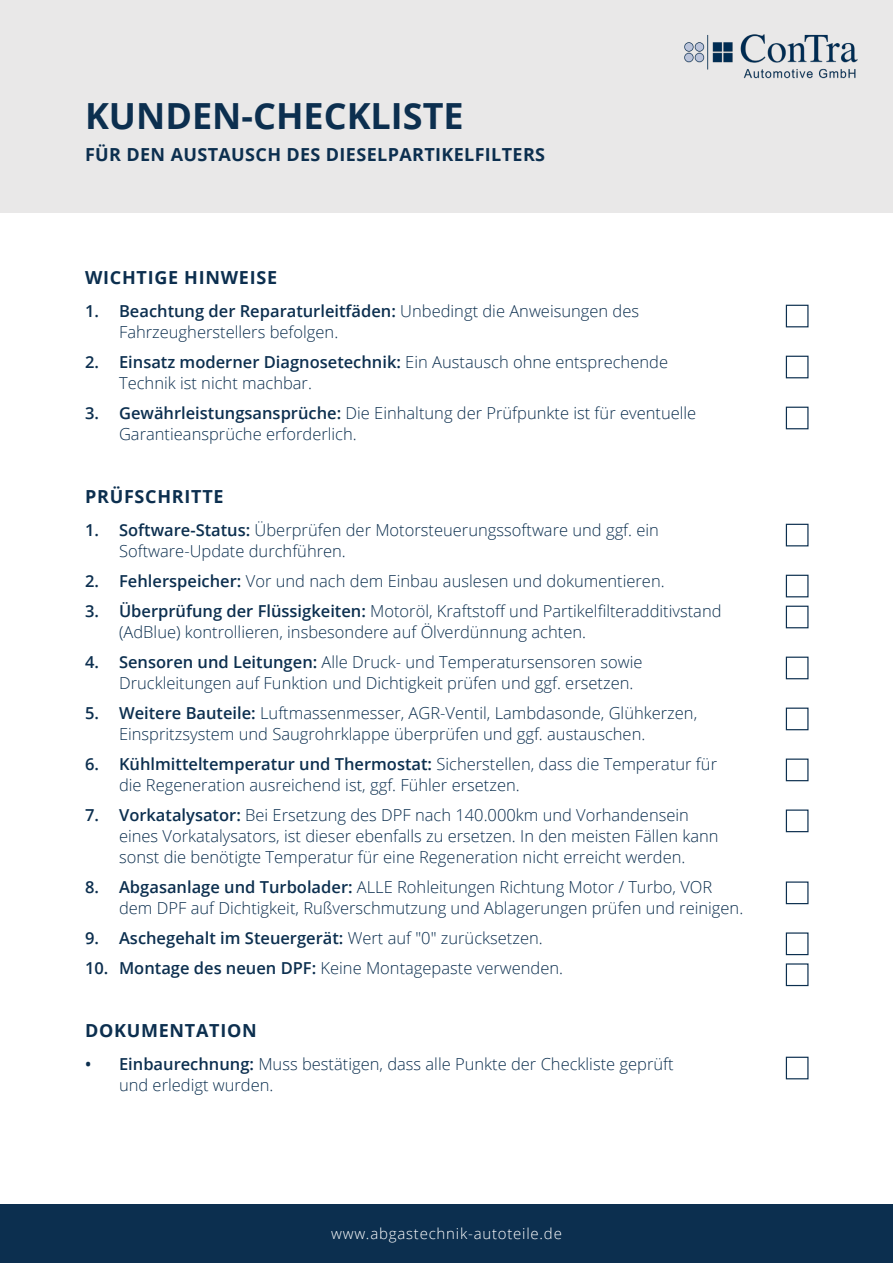
<style>
.page{position:relative;width:893px;height:1263px;background:#fff}
.page>*{position:absolute;margin:0;border:0;box-sizing:border-box;transform-origin:0 0}
.t1{font:700 36px "Open Sans";color:#0c2f4f}
.t2{font:700 18px "Open Sans";letter-spacing:.04em;color:#0c2f4f}
.t3{font:700 18px "Open Sans";letter-spacing:.02em;color:#0c2f4f}
.t4{font:300 16.5px/21px "Open Sans";color:#0c2f4f}
.t5{font:600 16.5px "Open Sans";color:#0c2f4f}
.t6{font:300 15px "Open Sans";letter-spacing:.05em;color:#fff}
.s1{font-weight:600}
.s2{font-weight:300}
</style>
<div class="page">
<div style="left:0;top:0;width:893px;height:213px;background:#e9e8e8"></div>
<div style="left:0;top:1204px;width:893px;height:59px;background:#0c2f4f"></div>
<img style="left:684px;top:34px;width:174px;height:45px">
<div style="left:786px;top:305px;width:22px;height:22px;border:1px solid #0c2f4f"></div>
<div style="left:786px;top:356px;width:22px;height:22px;border:1px solid #0c2f4f"></div>
<div style="left:786px;top:407px;width:22px;height:22px;border:1px solid #0c2f4f"></div>
<div style="left:786px;top:524px;width:22px;height:22px;border:1px solid #0c2f4f"></div>
<div style="left:786px;top:575px;width:22px;height:22px;border:1px solid #0c2f4f"></div>
<div style="left:786px;top:606px;width:22px;height:22px;border:1px solid #0c2f4f"></div>
<div style="left:786px;top:932px;width:22px;height:23px;border:1px solid #0c2f4f"></div>
<div style="left:786px;top:963px;width:22px;height:23px;border:1px solid #0c2f4f"></div>
<div style="left:786px;top:1057px;width:22px;height:22px;border:1px solid #0c2f4f"></div>
<div style="left:786px;top:657px;width:22px;height:22px;border:1px solid #0c2f4f"></div>
<div style="left:786px;top:707px;width:22px;height:23px;border:1px solid #0c2f4f"></div>
<div style="left:786px;top:758px;width:22px;height:23px;border:1px solid #0c2f4f"></div>
<div style="left:786px;top:809px;width:22px;height:23px;border:1px solid #0c2f4f"></div>
<div style="left:786px;top:881px;width:22px;height:23px;border:1px solid #0c2f4f"></div>
<h1 class="t1" style="left:85px;top:90px;width:380px">KUNDEN-CHECKLISTE</h1>
<p class="t3" style="left:85px;top:142px;width:462px">FÜR DEN AUSTAUSCH DES DIESELPARTIKELFILTERS</p>
<p class="t2" style="left:85px;top:264px;width:194px">WICHTIGE HINWEISE</p>
<p class="t4" style="left:119px;top:300px;width:522px;text-indent:-34px"><span class="s1">1. Beachtung der Reparaturleitfäden:</span> Unbedingt die Anweisungen des<br>Fahrzeugherstellers befolgen.</p>
<p class="t4" style="left:119px;top:351px;width:550px;text-indent:-34px"><span class="s1">2. Einsatz moderner Diagnosetechnik:</span> Ein Austausch ohne entsprechende<br>Technik ist nicht machbar.</p>
<p class="t4" style="left:119px;top:402px;width:579px;text-indent:-34px"><span class="s1">3. Gewährleistungsansprüche:</span> Die Einhaltung der Prüfpunkte ist für eventuelle<br>Garantieansprüche erforderlich.</p>
<p class="t2" style="left:85px;top:483px;width:140px">PRÜFSCHRITTE</p>
<p class="t4" style="left:119px;top:519px;width:541px;text-indent:-34px"><span class="s1">1. Software-Status:</span> Überprüfen der Motorsteuerungssoftware und ggf. ein<br>Software-Update durchführen.</p>
<p class="t4" style="left:85px;top:570px;width:581px"><span class="s1">2. Fehlerspeicher:</span> Vor und nach dem Einbau auslesen und dokumentieren.</p>
<p class="t4" style="left:119px;top:600px;width:604px;text-indent:-34px"><span class="s1">3. Überprüfung der Flüssigkeiten:</span> Motoröl, Kraftstoff und Partikelfilteradditivstand (AdBlue) kontrollieren, insbesondere auf Ölverdünnung achten.</p>
<p class="t4" style="left:119px;top:651px;width:525px;text-indent:-34px"><span class="s1">4. Sensoren und Leitungen:</span> Alle Druck- und Temperatursensoren sowie<br>Druckleitungen auf Funktion und Dichtigkeit prüfen und ggf. ersetzen.</p>
<p class="t4" style="left:119px;top:702px;width:580px;text-indent:-34px"><span class="s1">5. Weitere Bauteile:</span> Luftmassenmesser, AGR-Ventil, Lambdasonde, Glühkerzen,<br>Einspritzsystem und Saugrohrklappe überprüfen und ggf. austauschen.</p>
<p class="t4" style="left:119px;top:753px;width:599px;text-indent:-34px"><span class="s1">6. Kühlmitteltemperatur und Thermostat:</span> Sicherstellen, dass die Temperatur für die Regeneration ausreichend ist, ggf. Fühler ersetzen.</p>
<p class="t4" style="left:119px;top:804px;width:601px;text-indent:-34px"><span class="s1">7. Vorkatalysator:</span> Bei Ersetzung des DPF nach 140.000km und Vorhandensein eines Vorkatalysators, ist dieser ebenfalls zu ersetzen. In den meisten Fällen kann sonst die benötigte Temperatur für eine Regeneration nicht erreicht werden.</p>
<p class="t4" style="left:119px;top:876px;width:626px;text-indent:-34px"><span class="s1">8. Abgasanlage und Turbolader:</span> ALLE Rohleitungen Richtung Motor / Turbo, VOR dem DPF auf Dichtigkeit, Rußverschmutzung und Ablagerungen prüfen und reinigen.</p>
<p class="t5" style="left:85px;top:926px;width:459px">9. Aschegehalt im Steuergerät: <span class="s2">Wert auf "0" zurücksetzen.</span></p>
<p class="t4" style="left:85px;top:957px;width:479px"><span class="s1">10. Montage des neuen DPF:</span> Keine Montagepaste verwenden.</p>
<p class="t2" style="left:85px;top:1017px;width:173px">DOKUMENTATION</p>
<p class="t4" style="left:119px;top:1053px;width:556px;text-indent:-34px"><span class="s1">• Einbaurechnung:</span> Muss bestätigen, dass alle Punkte der Checkliste geprüft und erledigt wurden.</p>
<p class="t6" style="left:331px;top:1223px;width:232px">www.abgastechnik-autoteile.de</p>
</div>
